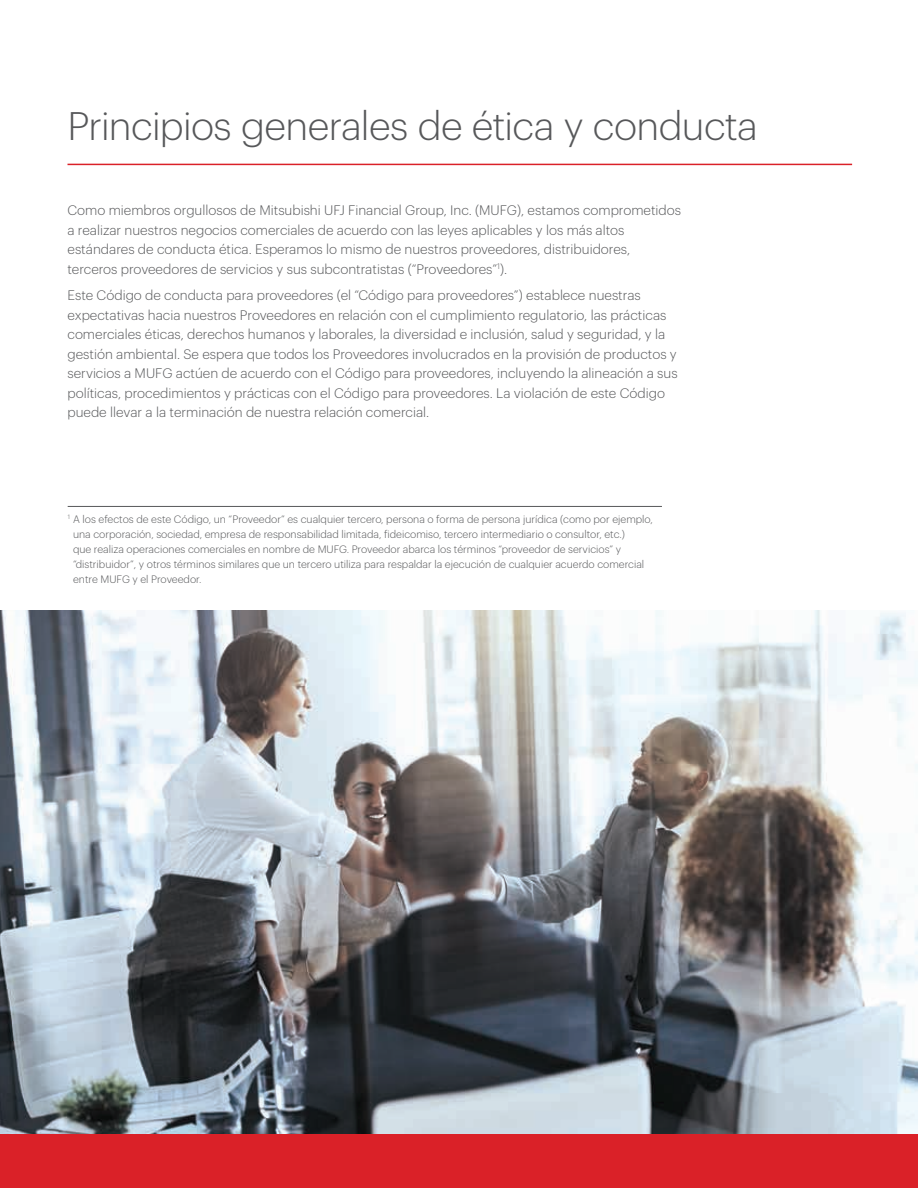
<style>
.page{position:relative;width:918px;height:1188px;background:#fff}
.page>*{position:absolute;margin:0;border:0;box-sizing:border-box;transform-origin:0 0}
.t1{font:300 39px "Graphik";letter-spacing:-.015em;color:#57585a}
.t2{font:300 13.5px/19.5px "Graphik";color:#57585a}
.t3{font:300 10.5px/15px "Graphik";color:#57585a}
</style>
<div class="page">
<hr style="left:68px;top:164px;width:784px;height:1px;background:#da2128">
<img style="left:0;top:610px;width:918px;height:524px">
<div style="left:0;top:1134px;width:918px;height:54px;background:#da2128"></div>
<hr style="left:68px;top:506px;width:594px;height:1px;background:#57585a">
<h1 class="t1" style="left:68px;top:97px;width:692px">Principios generales de ética y conducta</h1>
<p class="t2" style="left:68px;top:200px;width:615px">Como miembros orgullosos de Mitsubishi UFJ Financial Group, Inc. (MUFG), estamos comprometidos a realizar nuestros negocios comerciales de acuerdo con las leyes aplicables y los más altos estándares de conducta ética. Esperamos lo mismo de nuestros proveedores, distribuidores, terceros proveedores de servicios y sus subcontratistas (“Proveedores”<sup>1</sup>).</p>
<p class="t2" style="left:68px;top:284px;width:612px">Este Código de conducta para proveedores (el “Código para proveedores”) establece nuestras expectativas hacia nuestros Proveedores en relación con el cumplimiento regulatorio, las prácticas comerciales éticas, derechos humanos y laborales, la diversidad e inclusión, salud y seguridad, y la gestión ambiental. Se espera que todos los Proveedores involucrados en la provisión de productos y servicios a MUFG actúen de acuerdo con el Código para proveedores, incluyendo la alineación a sus políticas, procedimientos y prácticas con el Código para proveedores. La violación de este Código puede llevar a la terminación de nuestra relación comercial.</p>
<p class="t3" style="left:73px;top:510px;width:581px;text-indent:-5px"><sup>1</sup> A los efectos de este Código, un “Proveedor” es cualquier tercero, persona o forma de persona jurídica (como por ejemplo, una corporación, sociedad, empresa de responsabilidad limitada, fideicomiso, tercero intermediario o consultor, etc.)<br>que realiza operaciones comerciales en nombre de MUFG. Proveedor abarca los términos “proveedor de servicios” y “distribuidor”, y otros términos similares que un tercero utiliza para respaldar la ejecución de cualquier acuerdo comercial entre MUFG y el Proveedor.</p>
</div>
